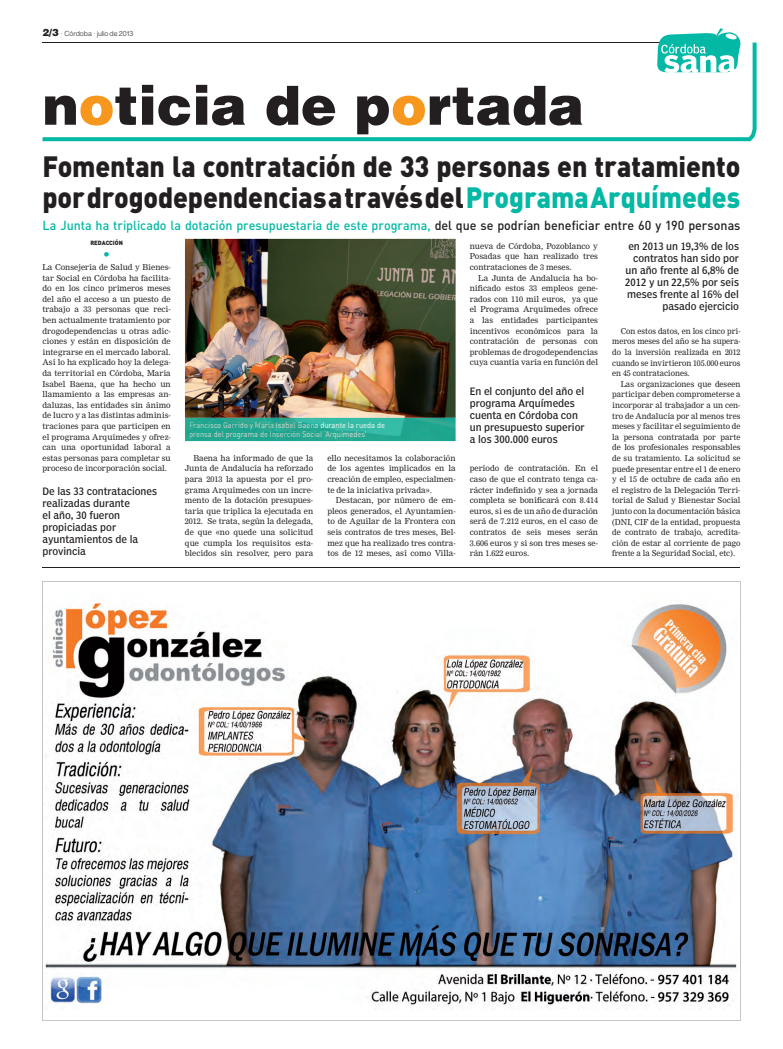
<style>
.page{position:relative;width:783px;height:1049px;background:#fff}
.page>*{position:absolute;margin:0;border:0;box-sizing:border-box;transform-origin:0 0}
.t1{font:900 54px "Helvetica";color:#231f20}
.t2{font:900 29px/31px "DIN";letter-spacing:-.005em;color:#231f20;scale:.92 1}
.t3{font:14px "DIN";color:#03b8a4}
.t4{font:500 13px "DIN";color:#03b8a4;scale:.96 1}
.t5{font:condensed 10px/12px "Poynter Agate One";color:#231f20}
.t6{font:8px/10.6px "Nimrod";color:#231f20;text-align:justify}
.t7{font:8px/10.6px "Nimrod";color:#231f20;text-align:justify;scale:.96 1}
.t8{font:8px/9.6px "DIN";color:#fefcf9;scale:.93 1}
.t9{font:300 7px "Helvetica";letter-spacing:-.025em;color:#231f20}
.t10{font:900 6px "DIN";color:#231f20}
.s1{font-weight:900;font-size:10px}
.s2{color:#f7971d}
.s3{color:#03b8a4}
.s4{color:#231f20}
.s5{color:#e5e0d7}
.s6{color:#e6e2db}
.s7{color:#e3dbd4}
.s8{color:#e2dbd3}
.s9{color:#dfd8d2}
.s10{color:#ece0d7}
.s11{color:#ede1d8}
.s12{color:#eee3d9}
.s13{color:#efe6df}
.s14{color:#e5dad3}
.s15{color:#ede6df}
.s16{color:#dad8d8}
.s17{color:#ede0d8}
.s18{color:#fdfaf8}
.s19{color:#fefbf8}
.s20{color:#fefdfa}
.s21{color:#e2ded7}
.s22{color:#e4dfd8}
.s23{color:#e1ded8}
.s24{color:#e1d9d3}
.s25{color:#e0dad2}
.s26{color:#dbd7d2}
.s27{color:#e1dad4}
.s28{color:#d7d3d2}
.s29{color:#e4dbd3}
.s30{color:#e2ddd7}
.s31{color:#e3dfd9}
.s32{color:#e7e2db}
</style>
<div class="page">
<svg style="left:43px;top:43px;width:713px;height:98px"></svg>
<img style="left:185px;top:239px;width:270px;height:179px">
<img style="left:185px;top:418px;width:270px;height:23px">
<img style="left:190px;top:422px;width:195px;height:7px">
<img style="left:190px;top:431px;width:176px;height:8px">
<hr style="left:43px;top:42px;width:644px;height:1px;background:#231f20">
<svg style="left:656px;top:28px;width:84px;height:45px"></svg>
<hr style="left:42px;top:567px;width:697px;height:1px;background:#231f20">
<img style="left:42px;top:581px;width:698px;height:440px">
<p class="t9" style="left:43px;top:31px;width:92px"><span class="s1">2/3</span> · Córdoba · julio de 2013</p>
<h1 class="t1" style="left:43px;top:86px;width:543px">n<span class="s2">o</span>ticia de p<span class="s2">o</span>rtada</h1>
<h2 class="t2" style="left:43px;top:154px;width:759px">Fomentan la contratación de 33 personas en tratamiento por drogodependencias a través del <span class="s3">Programa Arquímedes</span></h2>
<p class="t10" style="left:90px;top:241px;width:34px">REDACCIÓN</p>
<h3 class="t3" style="left:103px;top:249px;width:9px">•</h3>
<p class="t6" style="left:43px;top:262px;width:130px">La Consejería de Salud y Bienes&shy;tar Social en Córdoba ha facilita&shy;do en los cinco primeros meses del año el acceso a un puesto de trabajo a 33 personas que reci&shy;ben actualmente tratamiento por drogodependencias u otras adic&shy;ciones y están en disposición de integrarse en el mercado laboral.<br>Así lo ha explicado hoy la delega&shy;da territorial en Córdoba, María Isabel Baena, que ha hecho un llamamiento a las empresas an&shy;daluzas, las entidades sin ánimo de lucro y a las distintas adminis&shy;traciones para que participen en el programa Arquímedes y ofrez&shy;can una oportunidad laboral a estas personas para completar su proceso de incorporación social.</p>
<h3 class="t4" style="left:43px;top:221px;width:728px">La Junta ha triplicado la dotación presupuestaria de este programa, <span class="s4">del que se podrían beneficiar entre 60 y 190 personas</span></h3>
<p class="t5" style="left:625px;top:241px;width:115px;text-align:right">en 2013 un 19,3% de los contratos han sido por un año frente al 6,8% de<br>2012 y un 22,5% por seis meses frente al 16% del pasado ejercicio</p>
<p class="t6" style="left:469px;top:241px;width:130px">nueva de Córdoba, Pozoblanco y Posadas que han realizado tres contrataciones de 3 meses.</p>
<p class="t6" style="left:469px;top:273px;width:130px;text-indent:9px">La Junta de Andalucía ha bo&shy;nificado estos 33 empleos gene&shy;rados con 110 mil euros, ya que el Programa Arquímedes ofrece a las entidades participantes incentivos económicos para la contratación de personas con problemas de drogodependencias cuya cuantía varía en función del</p>
<p class="t7" style="left:612px;top:326px;width:135px;text-indent:9px">Con estos datos, en los cinco pri&shy;meros meses del año se ha supera&shy;do la inversión realizada en 2012 cuando se invirtieron 105.000 euros en 45 contrataciones.</p>
<p class="t6" style="left:612px;top:379px;width:130px;text-indent:9px">Las organizaciones que deseen participar deben comprometerse a incorporar al trabajador a un cen&shy;tro de Andalucía por al menos tres meses y facilitar el seguimiento de la persona contratada por parte de los profesionales responsables de su tratamiento. La solicitud se puede presentar entre el 1 de enero y el 15 de octubre de cada año en el registro de la Delegación Terri&shy;torial de Salud y Bienestar Social junto con la documentación básica (DNI, CIF de la entidad, propuesta de contrato de trabajo, acredita&shy;ción de estar al corriente de pago frente a la Seguridad Social, etc).</p>
<p class="t5" style="left:469px;top:386px;width:116px">En el conjunto del año el programa Arquímedes cuenta en Córdoba con un presupuesto superior a los 300.000 euros</p>
<p class="t8" style="left:189px;top:421px;width:212px"><span class="s5">Fra</span><span class="s6">nc</span><span class="s7">i</span><span class="s8">sco</span> <span class="s9">Ga</span><span class="s10">rri</span><span class="s11">do</span> <span class="s12">y M</span><span class="s13">arí</span><span class="s14">a</span> <span class="s15">I</span><span class="s16">sab</span><span class="s17">el</span> <span class="s18">Bae</span><span class="s19">na</span> durant<span class="s20">e la r</span>ueda de <span class="s21">pre</span><span class="s22">nsa</span> <span class="s7">del p</span><span class="s23">rog</span><span class="s24">ram</span><span class="s25">a d</span><span class="s26">e I</span><span class="s27">nse</span><span class="s26">rci</span><span class="s28">ón</span> <span class="s29">Soc</span><span class="s30">ial</span> <span class="s31">‘A</span><span class="s6">rqu</span><span class="s32">íme</span><span class="s18">d</span><span class="s32">es</span>’</p>
<p class="t6" style="left:327px;top:453px;width:130px">ello necesitamos la colaboración de los agentes implicados en la creación de empleo, especialmen&shy;te de la iniciativa privada».</p>
<p class="t6" style="left:327px;top:496px;width:130px;text-indent:9px">Destacan, por número de em&shy;pleos generados, el Ayuntamien&shy;to de Aguilar de la Frontera con seis contratos de tres meses, Bel&shy;mez que ha realizado tres contra&shy;tos de 12 meses, así como Villa-</p>
<p class="t6" style="left:185px;top:453px;width:130px;text-indent:9px">Baena ha informado de que la Junta de Andalucía ha reforzado para 2013 la apuesta por el pro&shy;grama Arquímedes con un incre&shy;mento de la dotación presupues&shy;taria que triplica la ejecutada en 2012. Se trata, según la delegada, de que «no quede una solicitud que cumpla los requisitos esta&shy;blecidos sin resolver, pero para</p>
<p class="t6" style="left:469px;top:464px;width:130px">período de contratación. En el caso de que el contrato tenga ca&shy;rácter indefinido y sea a jornada completa se bonificará con 8.414 euros, si es de un año de duración será de 7.212 euros, en el caso de contratos de seis meses serán 3.606 euros y si son tres meses se&shy;rán 1.622 euros.</p>
<p class="t5" style="left:43px;top:486px;width:116px">De las 33 contrataciones realizadas durante<br>el año, 30 fueron propiciadas por ayuntamientos de la provincia</p>
</div>
